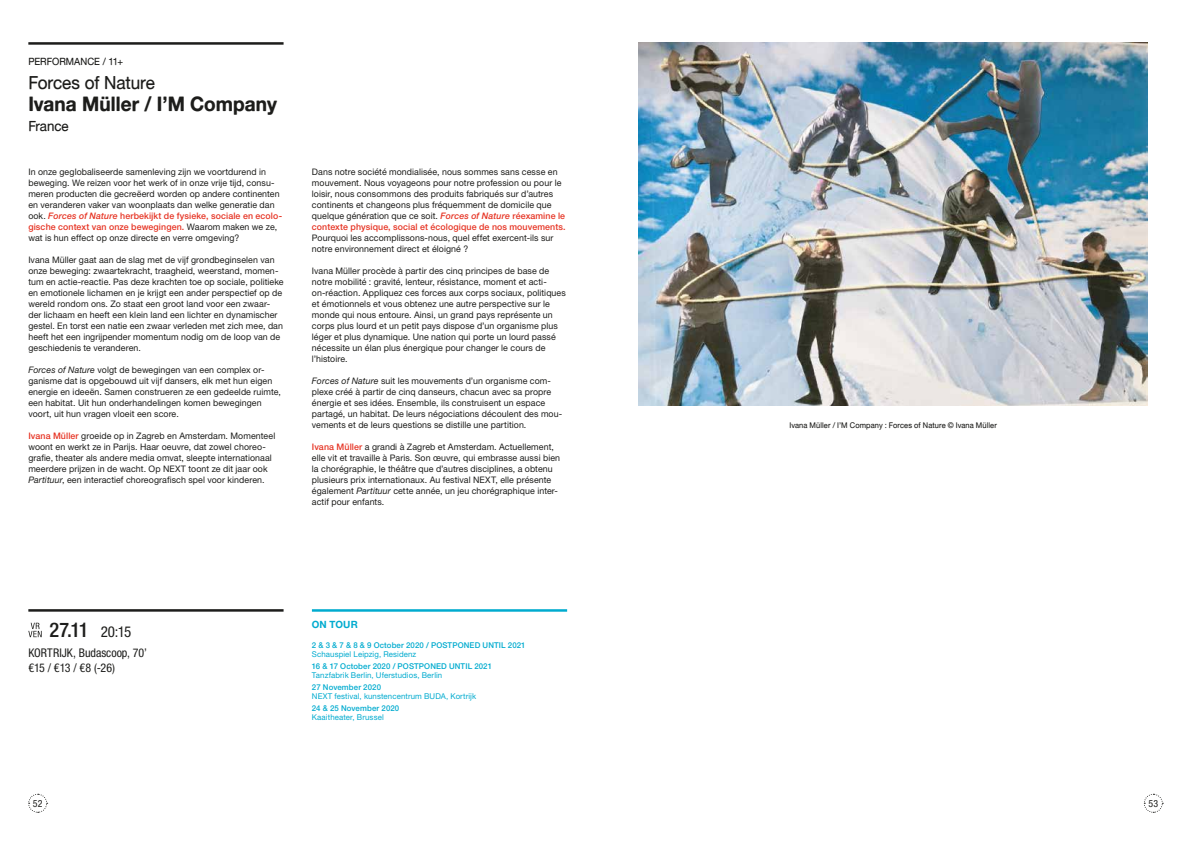
<style>
.page{position:relative;width:1191px;height:842px;background:#fff}
.page>*{position:absolute;margin:0;border:0;box-sizing:border-box;transform-origin:0 0}
.t1{font:500 condensed 20.2px "Helvetica Neue LT Pro";color:#1d1d1b}
.t2{font:20px "Alte Haas Grotesk Bold";letter-spacing:.005em;color:#1d1d1b;scale:.95 1}
.t3{font:18px "Alte Haas Grotesk";letter-spacing:-.005em;color:#1d1d1b;scale:.95 1}
.t4{font:14px "Alte Haas Grotesk";color:#1d1d1b;scale:.95 1}
.t5{font:condensed 12px/15px "Helvetica Neue LT Pro";color:#1d1d1b}
.t6{font:10px "Alte Haas Grotesk";letter-spacing:.005em;color:#1d1d1b;scale:.95 1}
.t7{font:700 10px "Helvetica Neue LT Pro";letter-spacing:.01em;color:#00abcf}
.t8{font:condensed 9.9px "Helvetica Neue LT Pro";color:#1d1d1b}
.t9{font:9px/11px "Helvetica Neue LT Pro";letter-spacing:.01em;color:#1d1d1b}
.t10{font:8px "Helvetica Neue LT Pro";letter-spacing:.015em;color:#00abcf}
.t11{font:500 8px "Helvetica Neue LT Pro";letter-spacing:.015em;color:#00abcf}
.t12{font:7.8px "Alte Haas Grotesk";letter-spacing:.01em;color:#1d1d1b;scale:.95 1}
.s1{font-weight:500;font-style:italic;color:#e63323}
.s2{font-weight:500;color:#e63323}
.s3{font-style:italic}
.s4{font-weight:400;font-size:15px}
</style>
<div class="page">
<svg style="left:1143px;top:794px;width:20px;height:19px"></svg>
<svg style="left:28px;top:794px;width:20px;height:19px"></svg>
<img style="left:638px;top:43px;width:509px;height:363px">
<hr style="left:28px;top:42px;width:255px;height:3px;background:#1d1d1b">
<hr style="left:28px;top:609px;width:255px;height:3px;background:#1d1d1b">
<svg style="left:28px;top:623px;width:14px;height:14px"></svg>
<hr style="left:312px;top:609px;width:255px;height:3px;background:#00abcf">
<p class="t6" style="left:28px;top:55px;width:101px">PERFORMANCE / 11+</p>
<h3 class="t3" style="left:28px;top:71px;width:135px">Forces of Nature</h3>
<h2 class="t2" style="left:28px;top:91px;width:263px">Ivana Müller / I’M Company</h2>
<h3 class="t4" style="left:28px;top:117px;width:44px">France</h3>
<p class="t9" style="left:28px;top:166px;width:255px">In onze geglobaliseerde samenleving zĳn we voortdurend in beweging. We reizen voor het werk of in onze vrĳe tĳd, consu&shy;meren producten die gecreëerd worden op andere continenten en veranderen vaker van woonplaats dan welke generatie dan ook. <span class="s1">Forces of Nature</span> <span class="s2">herbekĳkt de fysieke, sociale en ecolo&shy;gische context van onze bewegingen.</span> Waarom maken we ze, wat is hun effect op onze directe en verre omgeving?</p>
<p class="t9" style="left:28px;top:254px;width:257px">Ivana Müller gaat aan de slag met de vĳf grondbeginselen van onze beweging: zwaartekracht, traagheid, weerstand, momen&shy;tum en actie-reactie. Pas deze krachten toe op sociale, politieke en emotionele lichamen en je krĳgt een ander perspectief op de wereld rondom ons. Zo staat een groot land voor een zwaar&shy;der lichaam en heeft een klein land een lichter en dynamischer gestel. En torst een natie een zwaar verleden met zich mee, dan heeft het een ingrĳpender momentum nodig om de loop van de geschiedenis te veranderen.</p>
<p class="t9" style="left:28px;top:364px;width:254px"><span class="s3">Forces of Nature</span> volgt de bewegingen van een complex or&shy;ganisme dat is opgebouwd uit vĳf dansers, elk met hun eigen energie en ideeën. Samen construeren ze een gedeelde ruimte, een habitat. Uit hun onderhandelingen komen bewegingen voort, uit hun vragen vloeit een score.</p>
<p class="t9" style="left:28px;top:430px;width:248px"><span class="s2">Ivana Müller</span> groeide op in Zagreb en Amsterdam. Momenteel woont en werkt ze in Parĳs. Haar oeuvre, dat zowel choreo&shy;grafie, theater als andere media omvat, sleepte internationaal meerdere prĳzen in de wacht. Op NEXT toont ze dit jaar ook <span class="s3">Partituur</span>, een interactief choreografisch spel voor kinderen.</p>
<p class="t9" style="left:312px;top:166px;width:255px">Dans notre société mondialisée, nous sommes sans cesse en mouvement. Nous voyageons pour notre profession ou pour le loisir, nous consommons des produits fabriqués sur d’autres continents et changeons plus fréquemment de domicile que quelque génération que ce soit. <span class="s1">Forces of Nature</span> <span class="s2">réexamine le contexte physique, social et écologique de nos mouvements.</span></p>
<p class="t9" style="left:312px;top:232px;width:243px">Pourquoi les accomplissons-nous, quel effet exercent-ils sur notre environnement direct et éloigné ?</p>
<p class="t9" style="left:312px;top:265px;width:255px">Ivana Müller procède à partir des cinq principes de base de notre mobilité : gravité, lenteur, résistance, moment et acti&shy;on-réaction. Appliquez ces forces aux corps sociaux, politiques et émotionnels et vous obtenez une autre perspective sur le monde qui nous entoure. Ainsi, un grand pays représente un corps plus lourd et un petit pays dispose d’un organisme plus léger et plus dynamique. Une nation qui porte un lourd passé nécessite un élan plus énergique pour changer le cours de l’histoire.</p>
<p class="t9" style="left:312px;top:375px;width:252px"><span class="s3">Forces of Nature</span> suit les mouvements d’un organisme com&shy;plexe créé à partir de cinq danseurs, chacun avec sa propre énergie et ses idées. Ensemble, ils construisent un espace partagé, un habitat. De leurs négociations découlent des mou&shy;vements et de leurs questions se distille une partition.</p>
<p class="t9" style="left:312px;top:441px;width:250px"><span class="s2">Ivana Müller</span> a grandi à Zagreb et Amsterdam. Actuellement, elle vit et travaille à Paris. Son œuvre, qui embrasse aussi bien la chorégraphie, le théâtre que d’autres disciplines, a obtenu plusieurs prix internationaux. Au festival NEXT, elle présente également <span class="s3">Partituur</span> cette année, un jeu chorégraphique inter&shy;actif pour enfants.</p>
<h1 class="t1" style="left:50px;top:618px;width:83px">27.11 <span class="s4">20:15</span></h1>
<h3 class="t5" style="left:28px;top:645px;width:120px">KORTRĲK, Budascoop, 70’ €15 / €13 / €8 (-26)</h3>
<p class="t7" style="left:312px;top:618px;width:47px">ON TOUR</p>
<p class="t11" style="left:312px;top:640px;width:215px">2 &amp; 3 &amp; 7 &amp; 8 &amp; 9 October 2020 / POSTPONED UNTIL 2021</p>
<p class="t10" style="left:312px;top:649px;width:106px">Schauspiel Leipzig, Residenz</p>
<p class="t11" style="left:312px;top:661px;width:182px">16 &amp; 17 October 2020 / POSTPONED UNTIL 2021</p>
<p class="t10" style="left:312px;top:670px;width:132px">Tanzfabrik Berlin, Uferstudios, Berlin</p>
<p class="t11" style="left:312px;top:682px;width:71px">27 November 2020</p>
<p class="t10" style="left:312px;top:691px;width:166px">NEXT festival, kunstencentrum BUDA, Kortrĳk</p>
<p class="t11" style="left:312px;top:703px;width:89px">24 &amp; 25 November 2020</p>
<p class="t10" style="left:312px;top:712px;width:73px">Kaaitheater, Brussel</p>
<p class="t12" style="left:789px;top:420px;width:220px">Ivana Müller / I’M Company : Forces of Nature © Ivana Müller</p>
<p class="t8" style="left:33px;top:797px;width:11px">52</p>
<p class="t8" style="left:1148px;top:797px;width:11px">53</p>
</div>
